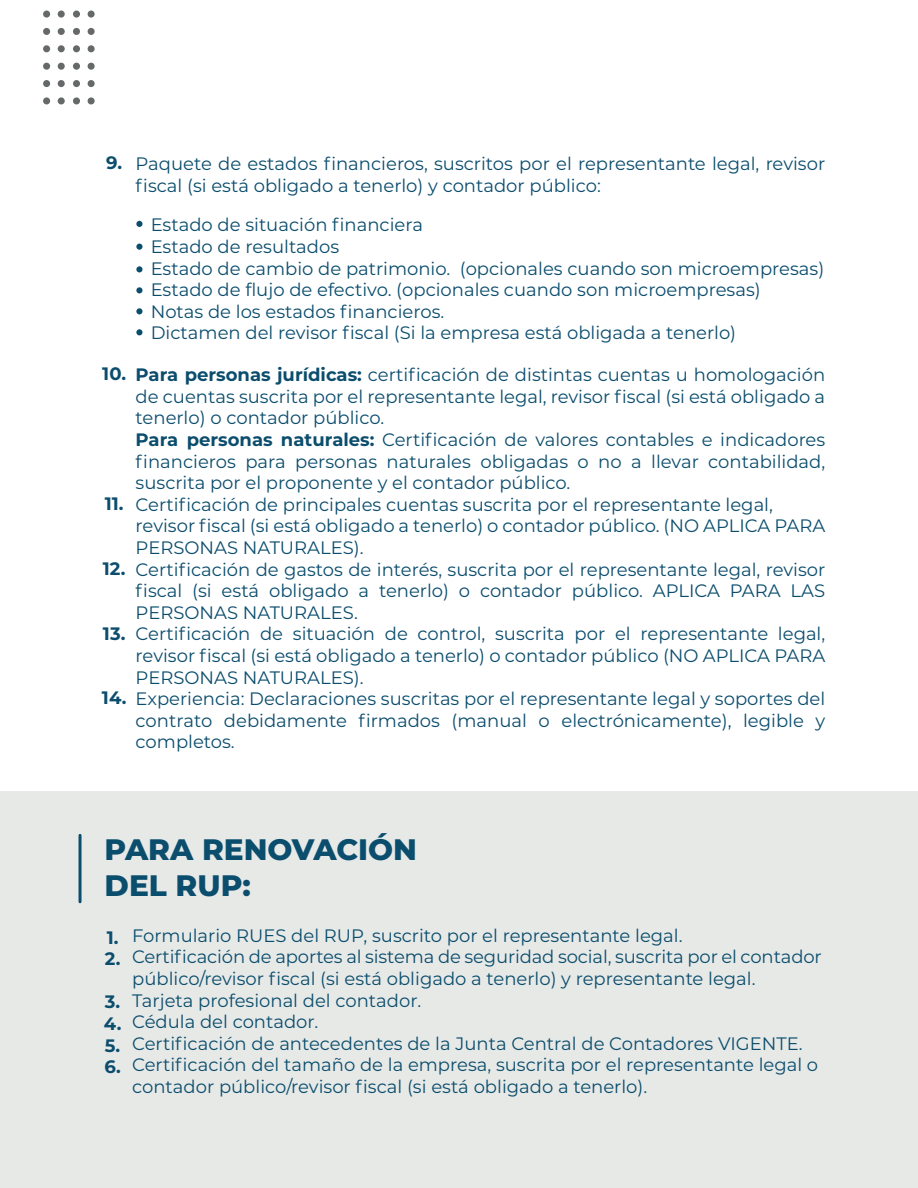
<style>
.page{position:relative;width:918px;height:1188px;background:#fff}
.page>*{position:absolute;margin:0;border:0;box-sizing:border-box;transform-origin:0 0}
.t1{font:800 29.55px/35.5px "Montserrat";color:#0b4d6d}
.t2{font:18px/21.6px "Montserrat";color:#0b4d6d}
.t3{font:700 18px/21.6px "Montserrat";color:#0b4d6d}
.s1{font-weight:700}
</style>
<div class="page">
<div style="left:43px;top:11px;width:7px;height:7px;background:#66696a;border-radius:50%"></div>
<div style="left:43px;top:28px;width:7px;height:7px;background:#66696a;border-radius:50%"></div>
<div style="left:43px;top:45px;width:7px;height:7px;background:#66696a;border-radius:50%"></div>
<div style="left:43px;top:63px;width:7px;height:7px;background:#66696a;border-radius:50%"></div>
<div style="left:43px;top:80px;width:7px;height:7px;background:#66696a;border-radius:50%"></div>
<div style="left:43px;top:97px;width:7px;height:7px;background:#66696a;border-radius:50%"></div>
<div style="left:58px;top:11px;width:7px;height:7px;background:#66696a;border-radius:50%"></div>
<div style="left:58px;top:28px;width:7px;height:7px;background:#66696a;border-radius:50%"></div>
<div style="left:58px;top:45px;width:7px;height:7px;background:#66696a;border-radius:50%"></div>
<div style="left:58px;top:63px;width:7px;height:7px;background:#66696a;border-radius:50%"></div>
<div style="left:58px;top:80px;width:7px;height:7px;background:#66696a;border-radius:50%"></div>
<div style="left:58px;top:97px;width:7px;height:7px;background:#66696a;border-radius:50%"></div>
<div style="left:73px;top:11px;width:7px;height:7px;background:#66696a;border-radius:50%"></div>
<div style="left:73px;top:28px;width:7px;height:7px;background:#66696a;border-radius:50%"></div>
<div style="left:73px;top:45px;width:7px;height:7px;background:#66696a;border-radius:50%"></div>
<div style="left:73px;top:63px;width:7px;height:7px;background:#66696a;border-radius:50%"></div>
<div style="left:73px;top:80px;width:7px;height:7px;background:#66696a;border-radius:50%"></div>
<div style="left:73px;top:97px;width:7px;height:7px;background:#66696a;border-radius:50%"></div>
<div style="left:88px;top:11px;width:7px;height:7px;background:#66696a;border-radius:50%"></div>
<div style="left:88px;top:28px;width:7px;height:7px;background:#66696a;border-radius:50%"></div>
<div style="left:88px;top:45px;width:7px;height:7px;background:#66696a;border-radius:50%"></div>
<div style="left:88px;top:63px;width:7px;height:7px;background:#66696a;border-radius:50%"></div>
<div style="left:88px;top:80px;width:7px;height:7px;background:#66696a;border-radius:50%"></div>
<div style="left:88px;top:97px;width:7px;height:7px;background:#66696a;border-radius:50%"></div>
<div style="left:0;top:792px;width:918px;height:396px;background:#e7e9e7"></div>
<div style="left:136px;top:221px;width:7px;height:6px;background:#0b4d6d;border-radius:50%"></div>
<div style="left:136px;top:244px;width:7px;height:6px;background:#0b4d6d;border-radius:50%"></div>
<div style="left:136px;top:266px;width:7px;height:6px;background:#0b4d6d;border-radius:50%"></div>
<div style="left:136px;top:287px;width:7px;height:6px;background:#0b4d6d;border-radius:50%"></div>
<div style="left:136px;top:308px;width:7px;height:6px;background:#0b4d6d;border-radius:50%"></div>
<div style="left:136px;top:329px;width:7px;height:6px;background:#0b4d6d;border-radius:50%"></div>
<hr style="left:79px;top:835px;width:3px;height:67px;background:#0b4d6d">
<p class="t2" style="left:136px;top:152px;width:691px;text-indent:-29px"><span class="s1">9.</span> Paquete de estados financieros, suscritos por el representante legal, revisor fiscal (si está obligado a tenerlo) y contador público:</p>
<p class="t3" style="left:102px;top:362px;width:25px">10.</p>
<p class="t3" style="left:105px;top:492px;width:20px">11.</p>
<p class="t3" style="left:103px;top:557px;width:24px">12.</p>
<p class="t3" style="left:103px;top:621px;width:24px">13.</p>
<p class="t3" style="left:102px;top:686px;width:26px">14.</p>
<p class="t2" style="left:151px;top:214px;width:675px">Estado de situación financiera<br>Estado de resultados<br>Estado de cambio de patrimonio. (opcionales cuando son microempresas)<br>Estado de flujo de efectivo. (opcionales cuando son microempresas)<br>Notas de los estados financieros.<br>Dictamen del revisor fiscal (Si la empresa está obligada a tenerlo)</p>
<p class="t2" style="left:136px;top:363px;width:691px"><span class="s1">Para personas jurídicas:</span> certificación de distintas cuentas u homologación de cuentas suscrita por el representante legal, revisor fiscal (si está obligado a tenerlo) o contador público.<br><span class="s1">Para personas naturales:</span> Certificación de valores contables e indicadores financieros para personas naturales obligadas o no a llevar contabilidad, suscrita por el proponente y el contador público.<br>Certificación de principales cuentas suscrita por el representante legal, revisor fiscal (si está obligado a tenerlo) o contador público. (NO APLICA PARA PERSONAS NATURALES).<br>Certificación de gastos de interés, suscrita por el representante legal, revisor fiscal (si está obligado a tenerlo) o contador público. APLICA PARA LAS PERSONAS NATURALES.<br>Certificación de situación de control, suscrita por el representante legal, revisor fiscal (si está obligado a tenerlo) o contador público (NO APLICA PARA PERSONAS NATURALES).<br>Experiencia: Declaraciones suscritas por el representante legal y soportes del contrato debidamente firmados (manual o electrónicamente), legible y completos.</p>
<h1 class="t1" style="left:105px;top:831px;width:314px">PARA RENOVACIÓN<br>DEL RUP:</h1>
<p class="t2" style="left:132px;top:924px;width:691px">Formulario RUES del RUP, suscrito por el representante legal.<br>Certificación de aportes al sistema de seguridad social, suscrita por el contador público/revisor fiscal (si está obligado a tenerlo) y representante legal.<br>Tarjeta profesional del contador.<br>Cédula del contador.<br>Certificación de antecedentes de la Junta Central de Contadores VIGENTE.<br>Certificación del tamaño de la empresa, suscrita por el representante legal o contador público/revisor fiscal (si está obligado a tenerlo).</p>
<p class="t3" style="left:105px;top:926px;width:17px">1.<br>2.</p>
<p class="t3" style="left:104px;top:990px;width:19px;text-align:justify">3.<br>4.<br>5.<br>6.</p>
</div>
